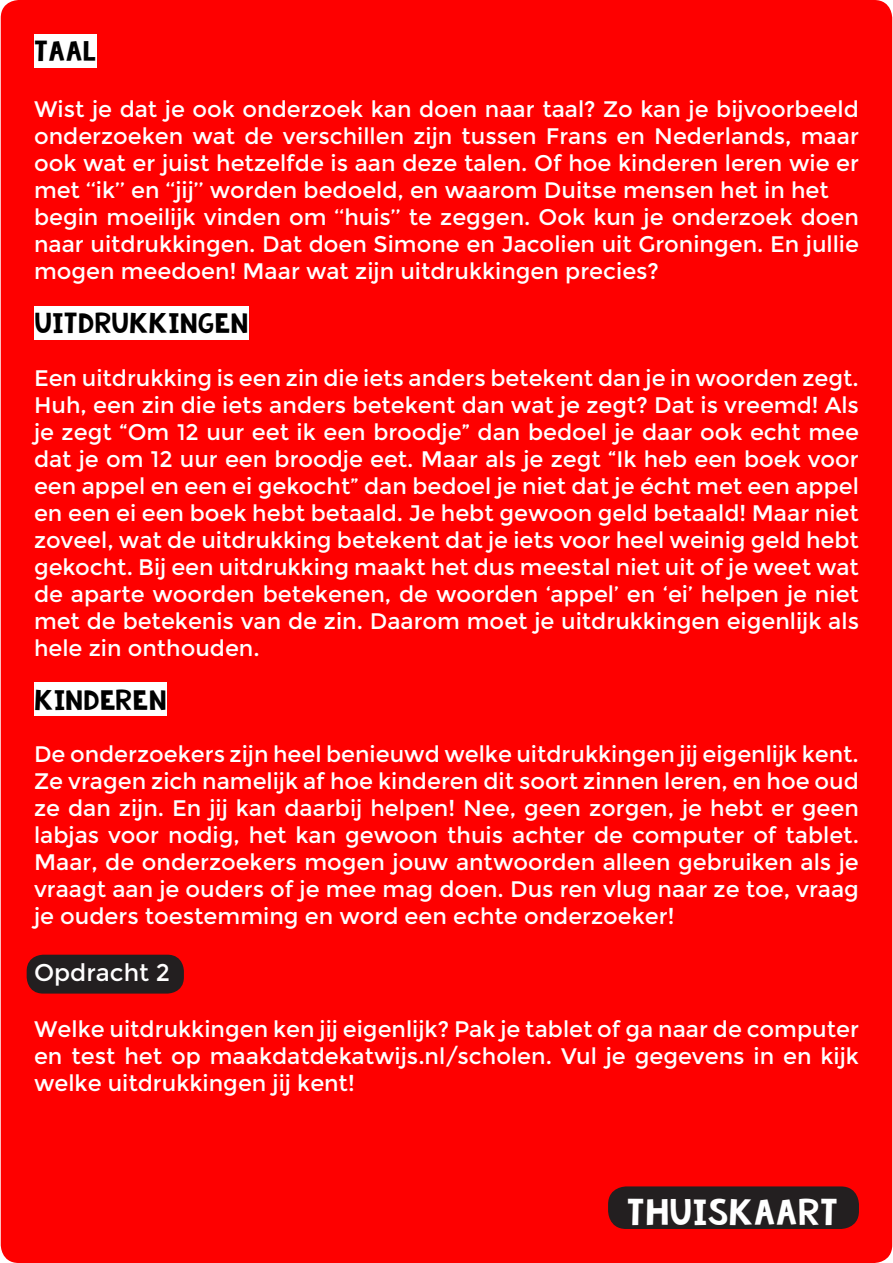
<style>
.page{position:relative;width:893px;height:1263px;background:#fff}
.page>*{position:absolute;margin:0;border:0;box-sizing:border-box;transform-origin:0 0}
.t1{font:27px "KG Summer Storm Smooth";color:#fff}
.t2{font:24px "Montserrat";color:#fff}
.t3{font:22.5px/27px "Montserrat";color:#fff;text-align:justify}
.Alineastijl_2{font:21px "KG Summer Storm Smooth";color:#000}
</style>
<div class="page">
<div style="left:1px;top:0;width:891px;height:1263px;background:#fe0000;border-radius:18px"></div>
<div style="left:27px;top:955px;width:157px;height:38px;background:#231f20;border-radius:17px"></div>
<div style="left:34px;top:34px;width:63px;height:34px;background:#fff"></div>
<div style="left:34px;top:306px;width:214px;height:34px;background:#fff"></div>
<div style="left:34px;top:682px;width:133px;height:34px;background:#fff"></div>
<div style="left:608px;top:1186px;width:251px;height:43px;background:#231f20;border-radius:18px"></div>
<p class="Alineastijl_2" style="left:34px;top:34px;width:64px">TAAL</p>
<p class="t3" style="left:34px;top:96px;width:826px">Wist je dat je ook onderzoek kan doen naar taal? Zo kan je bijvoorbeeld onderzoeken wat de verschillen zijn tussen Frans en Nederlands, maar ook wat er juist hetzelfde is aan deze talen. Of hoe kinderen leren wie er met ‘‘ik’’ en ‘‘jij’’ worden bedoeld, en waarom Duitse mensen het in het</p>
<p class="t3" style="left:34px;top:204px;width:826px">begin moeilijk vinden om ‘‘huis’’ te zeggen. Ook kun je onderzoek doen naar uitdrukkingen. Dat doen Simone en Jacolien uit Groningen. En jullie mogen meedoen! Maar wat zijn uitdrukkingen precies?</p>
<p class="Alineastijl_2" style="left:34px;top:306px;width:216px">UITDRUKKINGEN</p>
<p class="t3" style="left:34px;top:364px;width:826px">Een uitdrukking is een zin die iets anders betekent dan je in woorden zegt.<br>Huh, een zin die iets anders betekent dan wat je zegt? Dat is vreemd! Als je zegt “Om 12 uur eet ik een broodje” dan bedoel je daar ook echt mee dat je om 12 uur een broodje eet. Maar als je zegt “Ik heb een boek voor een appel en een ei gekocht” dan bedoel je niet dat je écht met een appel en een ei een boek hebt betaald. Je hebt gewoon geld betaald! Maar niet zoveel, wat de uitdrukking betekent dat je iets voor heel weinig geld hebt gekocht. Bij een uitdrukking maakt het dus meestal niet uit of je weet wat de aparte woorden betekenen, de woorden ‘appel’ en ‘ei’ helpen je niet met de betekenis van de zin. Daarom moet je uitdrukkingen eigenlijk als hele zin onthouden.</p>
<p class="Alineastijl_2" style="left:34px;top:682px;width:134px">KINDEREN</p>
<p class="t3" style="left:34px;top:741px;width:826px">De onderzoekers zijn heel benieuwd welke uitdrukkingen jij eigenlijk kent.<br>Ze vragen zich namelijk af hoe kinderen dit soort zinnen leren, en hoe oud ze dan zijn. En jij kan daarbij helpen! Nee, geen zorgen, je hebt er geen labjas voor nodig, het kan gewoon thuis achter de computer of tablet.<br>Maar, de onderzoekers mogen jouw antwoorden alleen gebruiken als je vraagt aan je ouders of je mee mag doen. Dus ren vlug naar ze toe, vraag je ouders toestemming en word een echte onderzoeker!</p>
<p class="t2" style="left:34px;top:959px;width:137px">Opdracht 2</p>
<p class="t3" style="left:34px;top:1016px;width:826px">Welke uitdrukkingen ken jij eigenlijk? Pak je tablet of ga naar de computer en test het op maakdatdekatwijs.nl/scholen. Vul je gegevens in en kijk welke uitdrukkingen jij kent!</p>
<p class="t1" style="left:627px;top:1190px;width:213px">THUISKAART</p>
</div>
